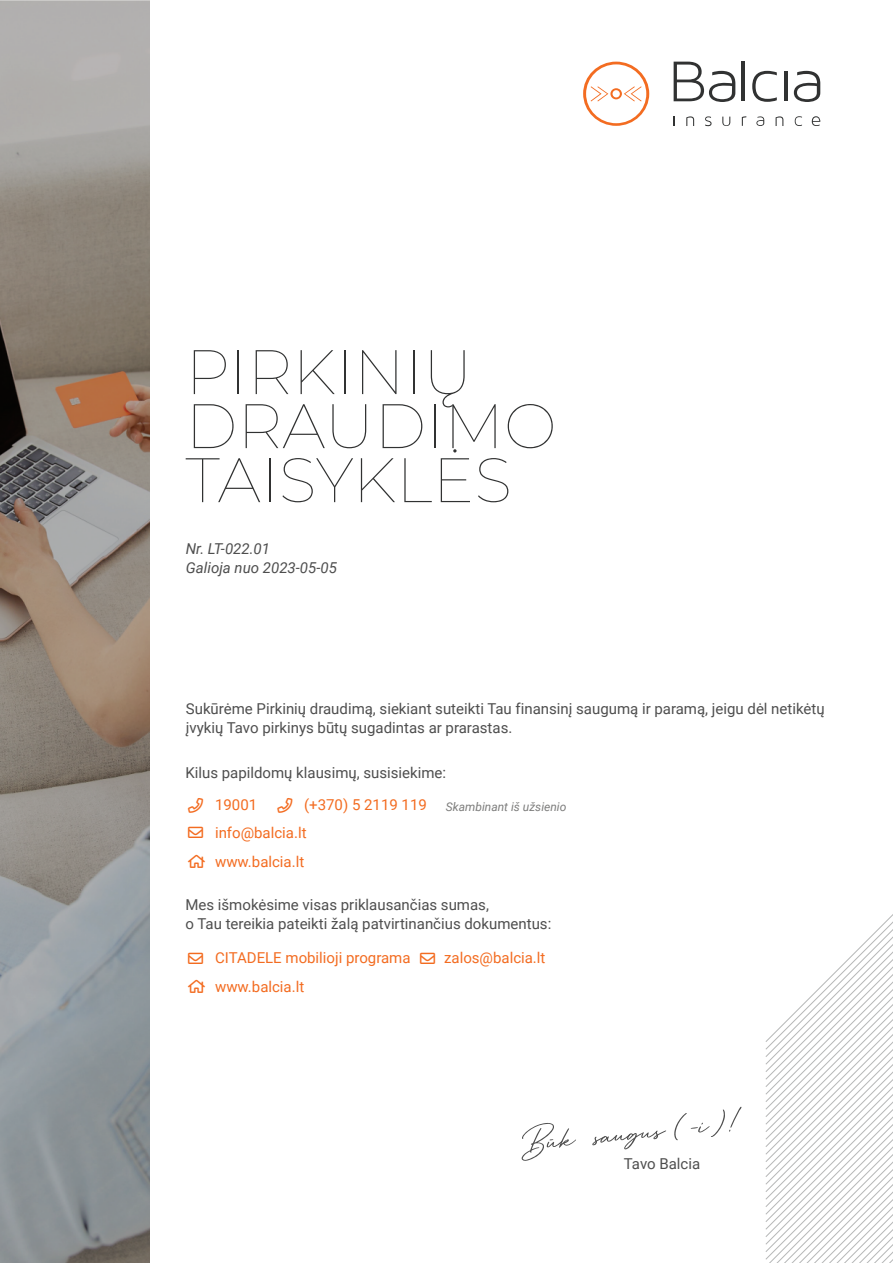
<style>
.page{position:relative;width:893px;height:1263px;background:#fff}
.page>*{position:absolute;margin:0;border:0;box-sizing:border-box;transform-origin:0 0}
.t1{font:100 62.7px/54px "Montserrat";color:#313232}
.t2{font:51.45px "Retro Signature";color:#4e4e4e}
.t3{font:15px/19.5px "Roboto";color:#4e4e4e}
.t4{font:15px/28.2px "Roboto";color:#f36c21}
.t5{font:italic 15px/19.5px "Roboto";color:#4e4e4e}
.t6{font:italic 12px "Roboto";color:#7d7d7c}
</style>
<div class="page">
<svg style="left:674px;top:62px;width:61px;height:40px"></svg>
<hr style="left:742px;top:62px;width:3px;height:39px;background:#313232">
<svg style="left:752px;top:71px;width:25px;height:31px"></svg>
<hr style="left:784px;top:71px;width:3px;height:30px;background:#313232">
<svg style="left:794px;top:71px;width:26px;height:31px"></svg>
<svg style="left:686px;top:116px;width:8px;height:10px"></svg>
<svg style="left:705px;top:116px;width:6px;height:10px"></svg>
<svg style="left:722px;top:117px;width:8px;height:9px"></svg>
<svg style="left:742px;top:116px;width:4px;height:10px"></svg>
<svg style="left:756px;top:116px;width:8px;height:10px"></svg>
<svg style="left:776px;top:116px;width:7px;height:10px"></svg>
<svg style="left:795px;top:116px;width:7px;height:10px"></svg>
<svg style="left:812px;top:116px;width:8px;height:10px"></svg>
<svg style="left:583px;top:62px;width:66px;height:64px"></svg>
<img style="left:0;top:0;width:149px;height:1263px">
<svg style="left:765px;top:914px;width:128px;height:349px"></svg>
<h1 class="t1" style="left:185px;top:343px;width:372px">PIRKINIŲ<br>DRAUDIMO<br>TAISYKLĖS</h1>
<p class="t5" style="left:186px;top:538px;width:153px">Nr. LT-022.01<br>Galioja nuo 2023-05-05</p>
<p class="t3" style="left:186px;top:698px;width:640px">Sukūrėme Pirkinių draudimą, siekiant suteikti Tau finansinį saugumą ir paramą, jeigu dėl netikėtų įvykių Tavo pirkinys būtų sugadintas ar prarastas.</p>
<p class="t3" style="left:185px;top:762px;width:262px">Kilus papildomų klausimų, susisiekime:</p>
<p class="t4" style="left:304px;top:790px;width:124px">(+370) 5 2119 119</p>
<p class="t6" style="left:446px;top:798px;width:122px">Skambinant iš užsienio</p>
<p class="t4" style="left:215px;top:790px;width:93px">19001 info@balcia.lt www.balcia.lt</p>
<p class="t3" style="left:185px;top:894px;width:367px">Mes išmokėsime visas priklausančias sumas,<br>o Tau tereikia pateikti žalą patvirtinančius dokumentus:</p>
<p class="t4" style="left:215px;top:943px;width:197px">CITADELE mobilioji programa</p>
<p class="t4" style="left:444px;top:943px;width:103px">zalos@balcia.lt</p>
<p class="t4" style="left:215px;top:972px;width:91px">www.balcia.lt</p>
<h2 class="t2" style="left:514px;top:1115px;width:229px;rotate:-6deg">Būk saugus (-i)!</h2>
<p class="t3" style="left:624px;top:1153px;width:78px">Tavo Balcia</p>
</div>
